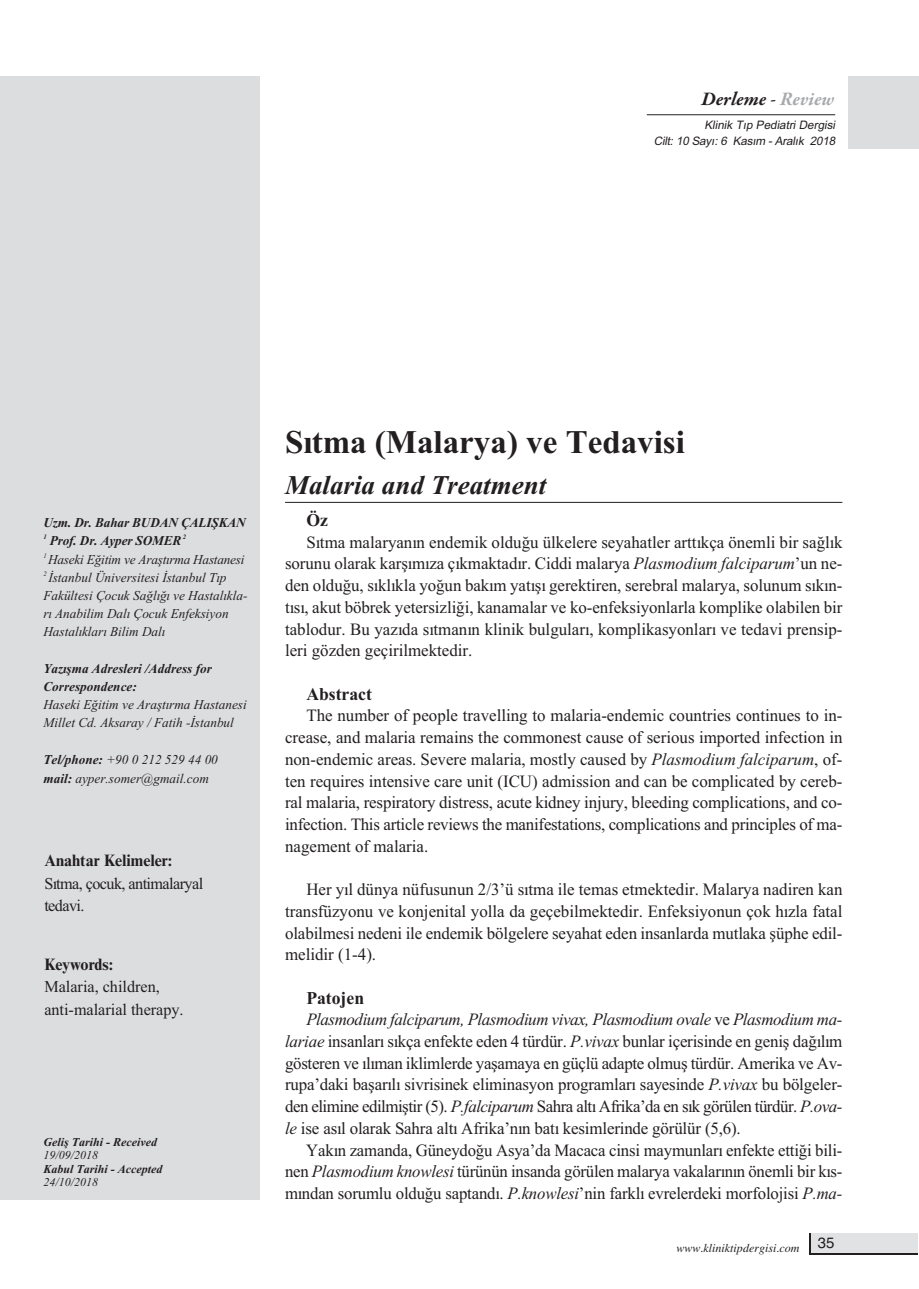
<style>
.page{position:relative;width:919px;height:1289px;background:#fff}
.page>*{position:absolute;margin:0;border:0;box-sizing:border-box;transform-origin:0 0}
.t1{font:700 33px "Times New Roman";color:#231f20}
.t2{font:italic 700 27px "Times New Roman";color:#231f20}
.t3{font:italic 700 19.5px "Garamond Premr Pro";color:#231f20}
.t4{font:700 18px "Times New Roman";color:#231f20}
.t5{font:17.25px/21.8px "Times New Roman";letter-spacing:-.01em;color:#231f20;text-align:justify}
.t6{font:16.5px/22.5px "Times New Roman";color:#231f20}
.t7{font:16.5px/22.5px "Times New Roman";letter-spacing:-.035em;color:#231f20}
.t8{font:700 16.5px "Times New Roman MT Std";color:#231f20}
.t9{font:700 16.5px "Times New Roman MT Std";letter-spacing:-.02em;color:#231f20}
.t10{font:italic 13.5px/18.1px "Times New Roman";color:#231f20}
.t11{font:italic 700 13.5px/18px "Times New Roman";color:#231f20}
.t12{font:italic 700 12px "Times New Roman";color:#231f20}
.t13{font:italic 12px "Times";color:#231f20}
.t14{font:italic 12px "Times New Roman";color:#231f20}
.t15{font:11.7px/15.8px "Arial T Italic";color:#231f20;text-align:right}
.s1{font-weight:400}
.s2{color:#a8a9ad}
.s3{font-weight:700}
.s4{font-style:italic}
</style>
<div class="page">
<div style="left:0;top:77px;width:260px;height:1122px;background:#dcdddf"></div>
<div style="left:848px;top:77px;width:70px;height:72px;background:#dcdddf"></div>
<hr style="left:285px;top:502px;width:557px;height:1px;background:#231f20">
<hr style="left:646px;top:114px;width:189px;height:1px;background:#231f20">
<svg style="left:809px;top:1233px;width:108px;height:21px"></svg>
<div style="left:811px;top:1233px;width:106px;height:19px;background:#e1e2e4"></div>
<p class="t3" style="left:701px;top:87px;width:134px">Derleme <span class="s1">-</span> <span class="s2">Review</span></p>
<p class="t15" style="left:653px;top:118px;width:183px">Klinik Tıp Pediatri Dergisi<br>Cilt: 10 Sayı: 6 Kasım - Aralık 2018</p>
<p class="t10" style="left:43px;top:514px;width:205px"><span class="s3">Uzm. Dr. Bahar BUDAN ÇALIŞKAN<br></span><sup>1</sup> <span class="s3">Prof. Dr. Ayper SOMER</span> <sup>2<br></sup><sup>1</sup> Haseki Eğitim ve Araştırma Hastanesi<br><sup>2</sup> İstanbul Üniversitesi İstanbul Tıp<br>Fakültesi Çocuk Sağlığı ve Hastalıkla&shy;rı Anabilim Dalı Çocuk Enfeksiyon<br>Hastalıkları Bilim Dalı</p>
<p class="t11" style="left:43px;top:660px;width:170px">Yazışma Adresleri /Address for<br>Correspondence:</p>
<p class="t10" style="left:43px;top:696px;width:205px">Haseki Eğitim ve Araştırma Hastanesi<br>Millet Cd. Aksaray / Fatih -İstanbul</p>
<p class="t10" style="left:43px;top:751px;width:176px;line-height:19px"><span class="s3">Tel/phone:</span> +90 0 212 529 44 00 <span class="s3">mail:</span> ayper.somer@gmail.com</p>
<p class="t8" style="left:44px;top:850px;width:129px">Anahtar Kelimeler:</p>
<p class="t7" style="left:44px;top:873px;width:160px">Sıtma, çocuk, antimalaryal tedavi.</p>
<p class="t9" style="left:44px;top:954px;width:70px">Keywords:</p>
<p class="t6" style="left:44px;top:977px;width:141px">Malaria, children, anti-malarial therapy.</p>
<p class="t12" style="left:43px;top:1137px;width:115px">Geliş Tarihi - Received</p>
<p class="t14" style="left:43px;top:1150px;width:56px">19/09/2018</p>
<p class="t12" style="left:43px;top:1164px;width:121px">Kabul Tarihi - Accepted</p>
<p class="t14" style="left:43px;top:1177px;width:56px">24/10/2018</p>
<h1 class="t1" style="left:285px;top:431px;width:401px">Sıtma (Malarya) ve Tedavisi</h1>
<h2 class="t2" style="left:285px;top:476px;width:263px">Malaria and Treatment</h2>
<p class="t4" style="left:306px;top:514px;width:23px">Öz</p>
<p class="t5" style="left:285px;top:532px;width:559px;text-indent:21px">Sıtma malaryanın endemik olduğu ülkelere seyahatler arttıkça önemli bir sağlık sorunu olarak karşımıza çıkmaktadır. Ciddi malarya <span class="s4">Plasmodium falciparum</span>’un ne&shy;den olduğu, sıklıkla yoğun bakım yatışı gerektiren, serebral malarya, solunum sıkın&shy;tısı, akut böbrek yetersizliği, kanamalar ve ko-enfeksiyonlarla komplike olabilen bir tablodur. Bu yazıda sıtmanın klinik bulguları, komplikasyonları ve tedavi prensip&shy;leri gözden geçirilmektedir.</p>
<p class="t4" style="left:306px;top:687px;width:67px">Abstract</p>
<p class="t5" style="left:285px;top:706px;width:559px;text-indent:21px">The number of people travelling to malaria-endemic countries continues to in&shy;crease, and malaria remains the commonest cause of serious imported infection in non-endemic areas. Severe malaria, mostly caused by <span class="s4">Plasmodium falciparum</span>, of&shy;ten requires intensive care unit (ICU) admission and can be complicated by cereb&shy;ral malaria, respiratory distress, acute kidney injury, bleeding complications, and co&shy;infection. This article reviews the manifestations, complications and principles of ma&shy;nagement of malaria.</p>
<p class="t5" style="left:285px;top:880px;width:559px;text-indent:21px">Her yıl dünya nüfusunun 2/3’ü sıtma ile temas etmektedir. Malarya nadiren kan transfüzyonu ve konjenital yolla da geçebilmektedir. Enfeksiyonun çok hızla fatal olabilmesi nedeni ile endemik bölgelere seyahat eden insanlarda mutlaka şüphe edil&shy;melidir (1-4).</p>
<p class="t4" style="left:306px;top:991px;width:59px">Patojen</p>
<p class="t5" style="left:285px;top:1010px;width:559px;text-indent:21px"><span class="s4">Plasmodium falciparum, Plasmodium vivax, Plasmodium ovale</span> ve <span class="s4">Plasmodium ma&shy;lariae</span> insanları sıkça enfekte eden 4 türdür. <span class="s4">P.vivax</span> bunlar içerisinde en geniş dağılım gösteren ve ılıman iklimlerde yaşamaya en güçlü adapte olmuş türdür. Amerika ve Av&shy;rupa’daki başarılı sivrisinek eliminasyon programları sayesinde <span class="s4">P.vivax</span> bu bölgeler&shy;den elimine edilmiştir (5). <span class="s4">P.falciparum</span> Sahra altı Afrika’da en sık görülen türdür. <span class="s4">P.ova&shy;le</span> ise asıl olarak Sahra altı Afrika’nın batı kesimlerinde görülür (5,6).</p>
<p class="t5" style="left:285px;top:1140px;width:559px;text-indent:21px">Yakın zamanda, Güneydoğu Asya’da Macaca cinsi maymunları enfekte ettiği bili&shy;nen <span class="s4">Plasmodium knowlesi</span> türünün insanda görülen malarya vakalarının önemli bir kıs&shy;mından sorumlu olduğu saptandı. <span class="s4">P.knowlesi</span>’nin farklı evrelerdeki morfolojisi <span class="s4">P.ma-</span></p>
<p class="t13" style="left:676px;top:1243px;width:159px">www.kliniktipdergisi.com <sup>35</sup></p>
</div>
